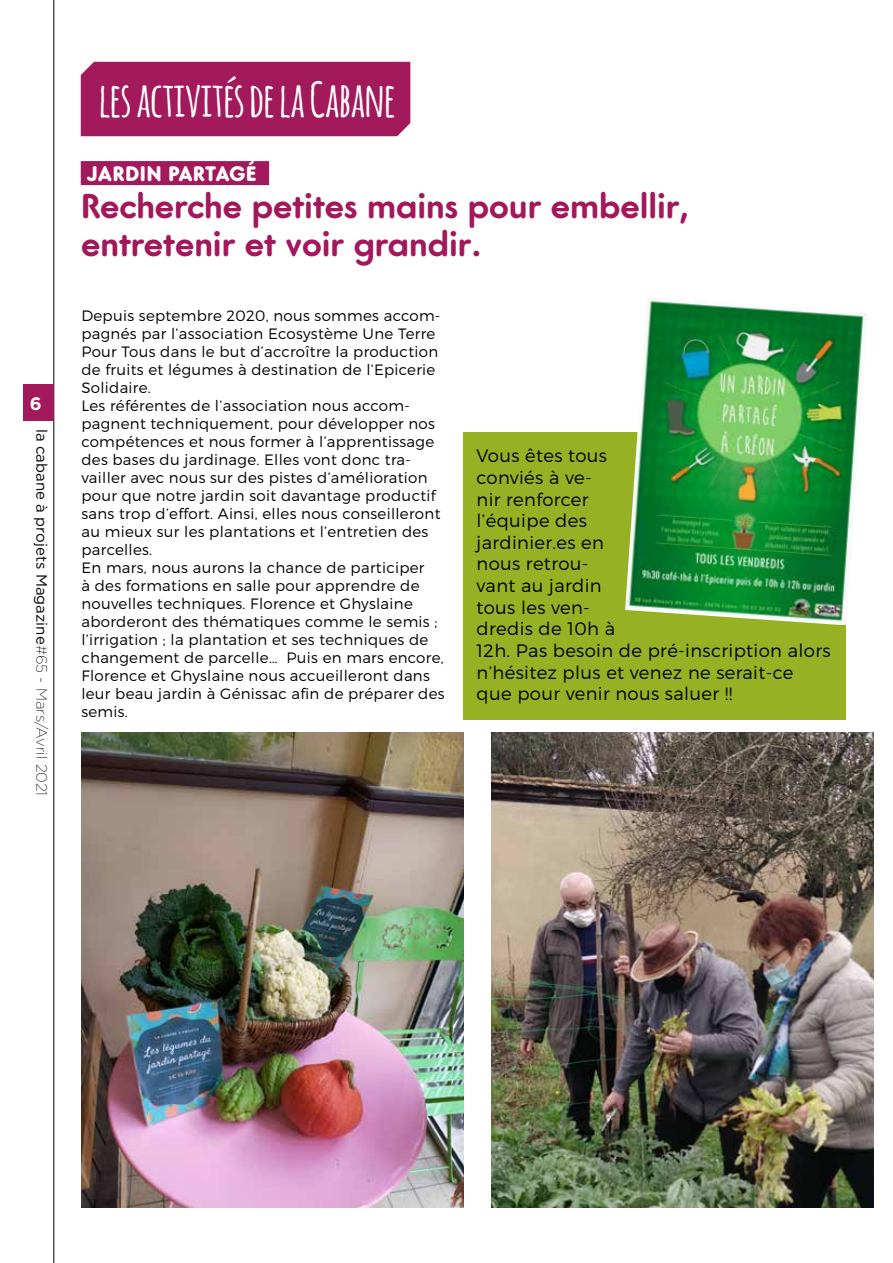
<style>
.page{position:relative;width:893px;height:1263px;background:#fff}
.page>*{position:absolute;margin:0;border:0;box-sizing:border-box;transform-origin:0 0}
.t1{font:700 47.25px "Amatic";color:#fff}
.t2{font:700 34.5px/37.5px "Core Sans GS65";letter-spacing:-.02em;color:#a2185b}
.t3{font:800 21px "Core Sans GS75";color:#fff}
.t4{font:300 18px/21.6px "Montserrat";letter-spacing:.02em;color:#000}
.t5{font:700 18px "Gotham";color:#fff}
.t6{font:300 15px/18px "Montserrat";letter-spacing:.02em;color:#000}
.t7{font:15px "Gotham";color:#000}
.s1{font-weight:200}
</style>
<div class="page">
<hr style="left:54px;top:0;width:1px;height:1263px;background:#000">
<div style="left:23px;top:385px;width:31px;height:36px;background:#a21a5b"></div>
<div style="left:81px;top:161px;width:188px;height:24px;background:#a21a5b"></div>
<div style="left:81px;top:62px;width:329px;height:74px;background:#a21a5b"></div>
<img style="left:81px;top:732px;width:383px;height:476px">
<img style="left:491px;top:732px;width:382px;height:476px">
<div style="left:464px;top:432px;width:382px;height:288px;background:#97b124"></div>
<img style="left:625px;top:297px;width:243px;height:328px">
<p class="t5" style="left:30px;top:392px;width:13px">6</p>
<p class="t7" style="left:52px;top:429px;width:369px;rotate:90deg">la cabane à projets Magazine<span class="s1">#65 - Mars/Avril 2021</span></p>
<h1 class="t1" style="left:100px;top:66px;width:297px">LES ACTIVITÉS DE LA CABANE</h1>
<h3 class="t3" style="left:87px;top:161px;width:171px">JARDIN PARTAGÉ</h3>
<h2 class="t2" style="left:81px;top:187px;width:610px">Recherche petites mains pour embellir, entretenir et voir grandir.</h2>
<p class="t6" style="left:81px;top:306px;width:365px">Depuis septembre 2020, nous sommes accom&shy;pagnés par l’association Ecosystème Une Terre Pour Tous dans le but d’accroître la production de fruits et légumes à destination de l’Epicerie Solidaire.<br>Les référentes de l’association nous accom&shy;pagnent techniquement, pour développer nos compétences et nous former à l’apprentissage des bases du jardinage. Elles vont donc tra&shy;vailler avec nous sur des pistes d’amélioration pour que notre jardin soit davantage productif sans trop d’effort. Ainsi, elles nous conseilleront au mieux sur les plantations et l’entretien des parcelles.<br>En mars, nous aurons la chance de participer<br>à des formations en salle pour apprendre de nouvelles techniques. Florence et Ghyslaine aborderont des thématiques comme le semis ; l’irrigation ; la plantation et ses techniques de changement de parcelle… Puis en mars encore, Florence et Ghyslaine nous accueilleront dans leur beau jardin à Génissac afin de préparer des semis.</p>
<p class="t4" style="left:476px;top:445px;width:356px">Vous êtes tous<br>conviés à ve-<br>nir renforcer<br>l’équipe des<br>jardinier.es en<br>nous retrou-<br>vant au jardin<br>tous les ven-<br>dredis de 10h à<br>12h. Pas besoin de pré-inscription alors n’hésitez plus et venez ne serait-ce que pour venir nous saluer !!</p>
</div>
